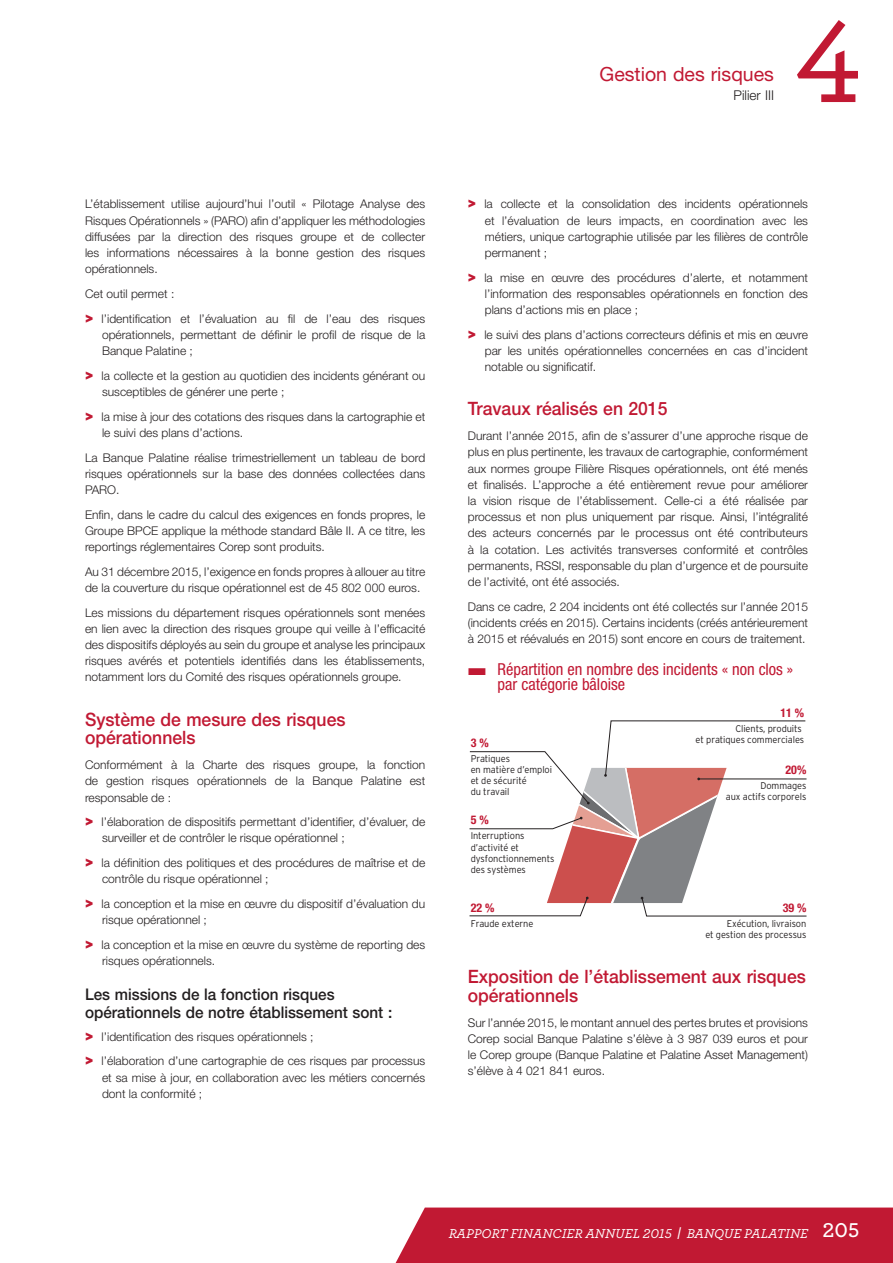
<style>
.page{position:relative;width:893px;height:1263px;background:#fff}
.page>*{position:absolute;margin:0;border:0;box-sizing:border-box;transform-origin:0 0}
.t1{font:500 121.5px "Archer";color:#c11933}
.t2{font:19.5px "Helvetica Neue LT Std";color:#c11933}
.t3{font:500 18.45px/18.8px "Helvetica Neue LT Std";color:#c11933;scale:.95 1}
.t4{font:condensed 16.5px/15px "Helvetica Neue LT Std";color:#c11933}
.t5{font:500 16.05px/18px "Helvetica Neue LT Std";color:#231f20;scale:.95 1}
.t6{font:italic 500 13.5px "Archer";color:#fff}
.t7{font:300 13.5px "Helvetica Neue LT Std";color:#231f20}
.t8{font:300 12px/16.2px "Helvetica Neue LT Std";color:#231f20;text-align:justify}
.t9{font:700 condensed 12px "Helvetica Neue LT Std";color:#c11933}
.t10{font:300 9.75px/11.1px "Interstate";letter-spacing:-.01em;color:#231f20;text-align:right;scale:.95 1}
.s1{font-family:"DINOT";font-weight:900;font-size:15px;color:#c11933}
.s2{font-family:"Helvetica Neue LT Std";font-weight:300;font-size:16.5px}
.s3{font-weight:600;font-style:normal;font-size:21px}
</style>
<div class="page">
<div style="left:395px;top:1208px;width:498px;height:55px;background:#c11933"></div>
<svg style="left:469px;top:720px;width:338px;height:197px"></svg>
<p class="t8" style="left:85px;top:198px;width:342px">L’établissement utilise aujourd’hui l’outil « Pilotage Analyse des Risques Opérationnels » ( PARO) afin d’appliquer les méthodologies diffusées par la direction des risques groupe et de collecter les informations nécessaires à la bonne gestion des risques opérationnels.</p>
<p class="t8" style="left:85px;top:283px;width:342px;line-height:24.8px">Cet outil permet :<br><span class="s1">&gt;</span> l’identification et l’évaluation au fil de l’eau des risques</p>
<p class="t8" style="left:102px;top:328px;width:325px">opérationnels, permettant de définir le profil de risque de la<br>Banque Palatine ;</p>
<p class="t8" style="left:102px;top:369px;width:325px;text-indent:-17px"><span class="s1">&gt;</span> la collecte et la gestion au quotidien des incidents générant ou susceptibles de générer une perte ;</p>
<p class="t8" style="left:102px;top:410px;width:325px;text-indent:-17px"><span class="s1">&gt;</span> la mise à jour des cotations des risques dans la cartographie et le suivi des plans d’actions.</p>
<p class="t8" style="left:85px;top:451px;width:342px">La Banque Palatine réalise trimestriellement un tableau de bord risques opérationnels sur la base des données collectées dans PARO.</p>
<p class="t8" style="left:85px;top:508px;width:342px">Enfin, dans le cadre du calcul des exigences en fonds propres, le Groupe BPCE applique la méthode standard Bâle II. A ce titre, les reportings réglementaires Corep sont produits.</p>
<p class="t8" style="left:85px;top:565px;width:342px">Au 31 décembre 2015, l’exigence en fonds propres à allouer au titre de la couverture du risque opérationnel est de 45 802 000 euros.</p>
<p class="t8" style="left:85px;top:606px;width:342px">Les missions du département risques opérationnels sont menées en lien avec la direction des risques groupe qui veille à l’efficacité des dispositifs déployés au sein du groupe et analyse les principaux risques avérés et potentiels identifiés dans les établissements, notamment lors du Comité des risques opérationnels groupe.</p>
<h3 class="t3" style="left:85px;top:712px;width:276px">Système de mesure des risques opérationnels</h3>
<p class="t8" style="left:85px;top:758px;width:342px">Conformément à la Charte des risques groupe, la fonction de gestion risques opérationnels de la Banque Palatine est responsable de :</p>
<p class="t8" style="left:102px;top:815px;width:325px;text-indent:-17px"><span class="s1">&gt;</span> l’élaboration de dispositifs permettant d’identifier, d’évaluer, de surveiller et de contrôler le risque opérationnel ;</p>
<p class="t8" style="left:102px;top:856px;width:325px;text-indent:-17px"><span class="s1">&gt;</span> la définition des politiques et des procédures de maîtrise et de contrôle du risque opérationnel ;</p>
<p class="t8" style="left:102px;top:897px;width:325px;text-indent:-17px"><span class="s1">&gt;</span> la conception et la mise en œuvre du dispositif d’évaluation du risque opérationnel ;</p>
<p class="t8" style="left:102px;top:938px;width:325px;text-indent:-17px"><span class="s1">&gt;</span> la conception et la mise en œuvre du système de reporting des risques opérationnels.</p>
<h3 class="t5" style="left:85px;top:987px;width:325px">Les missions de la fonction risques opérationnels de notre établissement sont :</h3>
<p class="t8" style="left:85px;top:1026px;width:342px;line-height:24.8px"><span class="s1">&gt;</span> l’identification des risques opérationnels ;<br><span class="s1">&gt;</span> l’élaboration d’une cartographie de ces risques par processus</p>
<p class="t8" style="left:102px;top:1071px;width:325px">et sa mise à jour, en collaboration avec les métiers concernés dont la conformité ;</p>
<h2 class="t2" style="left:599px;top:67px;width:176px">Gestion des risques</h2>
<p class="t7" style="left:733px;top:90px;width:42px">Pilier III</p>
<h1 class="t1" style="left:795px;top:16px;width:68px">4</h1>
<p class="t8" style="left:485px;top:198px;width:325px;text-indent:-17px"><span class="s1">&gt;</span> la collecte et la consolidation des incidents opérationnels et l’évaluation de leurs impacts, en coordination avec les métiers, unique cartographie utilisée par les filières de contrôle permanent ;</p>
<p class="t8" style="left:485px;top:271px;width:325px;text-indent:-17px"><span class="s1">&gt;</span> la mise en œuvre des procédures d’alerte, et notamment l’information des responsables opérationnels en fonction des plans d’actions mis en place ;</p>
<p class="t8" style="left:485px;top:328px;width:325px;text-indent:-17px"><span class="s1">&gt;</span> le suivi des plans d’actions correcteurs définis et mis en œuvre par les unités opérationnelles concernées en cas d’incident notable ou significatif.</p>
<h3 class="t3" style="left:468px;top:402px;width:212px">Travaux réalisés en 2015</h3>
<p class="t8" style="left:468px;top:429px;width:342px">Durant l’année 2015, afin de s’assurer d’une approche risque de plus en plus pertinente, les travaux de cartographie, conformément aux normes groupe Filière Risques opérationnels, ont été menés et finalisés. L’approche a été entièrement revue pour améliorer la vision risque de l’établissement. Celle-ci a été réalisée par processus et non plus uniquement par risque. Ainsi, l’intégralité des acteurs concernés par le processus ont été contributeurs à la cotation. Les activités transverses conformité et contrôles permanents, RSSI, responsable du plan d’urgence et de poursuite de l’activité , ont été associés.</p>
<p class="t8" style="left:468px;top:600px;width:342px">Dans ce cadre, 2 204 incidents ont été collectés sur l’année 2015 (incidents créés en 2015). Certains incidents (créé s antérieurement à 2015 et réévalués en 2015) sont encore en cours de traitement.</p>
<h3 class="t4" style="left:497px;top:664px;width:297px;text-indent:-30px">■ Répartition en nombre des incidents « non clos » par catégorie bâloise</h3>
<p class="t10" style="left:696px;top:724px;width:116px">Clients, produits<br>et pratiques commerciales</p>
<p class="t9" style="left:780px;top:708px;width:25px">11 %</p>
<p class="t9" style="left:471px;top:738px;width:19px">3 %</p>
<p class="t10" style="left:471px;top:754px;width:87px;text-align:left">Pratiques<br>en matière d’emploi et de sécurité<br>du travail</p>
<p class="t9" style="left:471px;top:816px;width:19px">5 %</p>
<p class="t10" style="left:471px;top:831px;width:90px;text-align:left">Interruptions d’activité et dysfonctionnements des systèmes</p>
<p class="t9" style="left:471px;top:903px;width:25px">22 %</p>
<p class="t10" style="left:471px;top:919px;width:68px">Fraude externe</p>
<p class="t9" style="left:785px;top:765px;width:22px">20%</p>
<p class="t10" style="left:726px;top:781px;width:86px">Dommages<br>aux actifs corporels</p>
<p class="t9" style="left:783px;top:903px;width:25px">39 %</p>
<p class="t10" style="left:705px;top:919px;width:108px">Exécution, livraison<br>et gestion des processus</p>
<h3 class="t3" style="left:468px;top:970px;width:357px">Exposition de l’établissement aux risques opérationnels</h3>
<p class="t8" style="left:468px;top:1016px;width:342px">Sur l’année 2015, le montant annuel des pertes brutes et provisions Corep social Banque Palatine s’élève à 3 987 039 euros et pour le Corep groupe (Banque Palatine et Palatine Asset Management) s’élève à 4 021 841 euros.</p>
<p class="t6" style="left:449px;top:1228px;width:412px">RAPPORT FINANCIER ANNUEL 2015 <span class="s2">I</span> BANQUE PALATINE <span class="s3">205</span></p>
</div>
